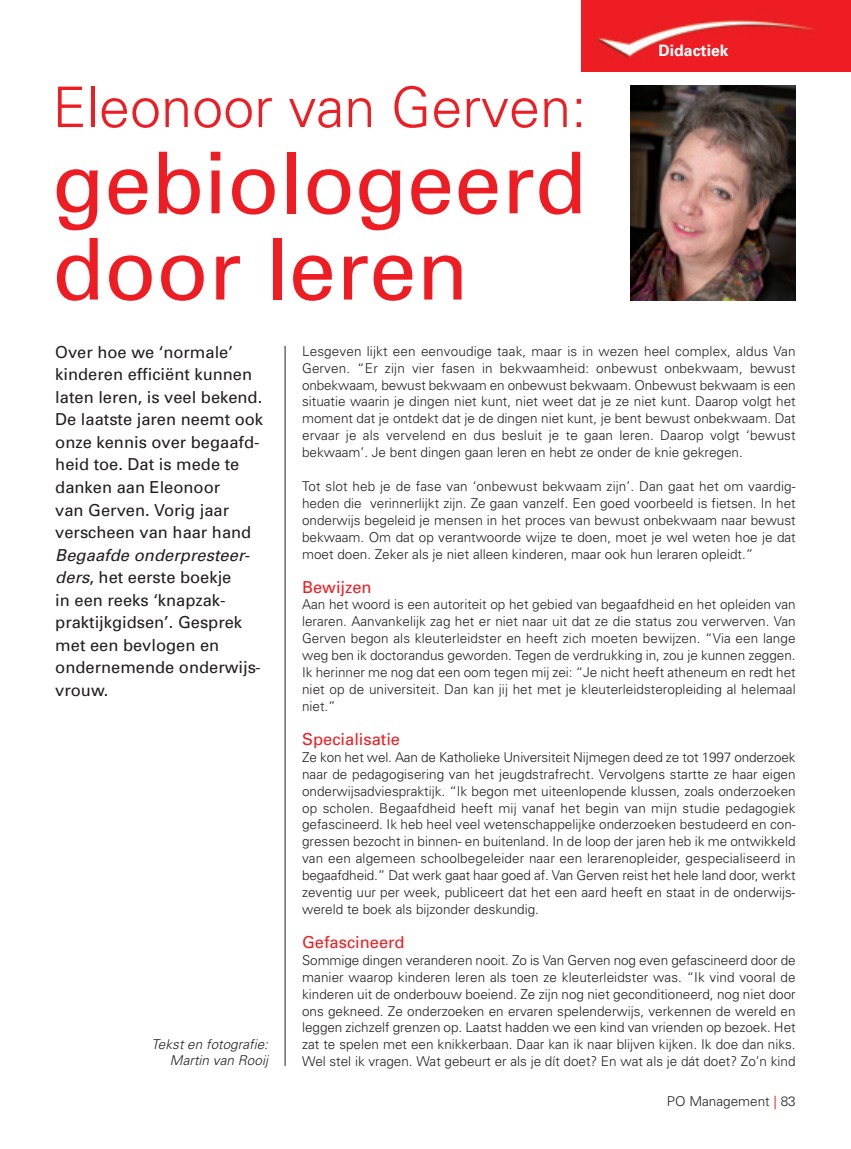
<style>
.page{position:relative;width:851px;height:1149px;background:#fff}
.page>*{position:absolute;margin:0;border:0;box-sizing:border-box;transform-origin:0 0}
.t1{font:85.2px/86.1px "Univers";color:#ee1d23}
.t2{font:300 55.95px "Univers";color:#ee1d23}
.t3{font:16.5px/22.5px "Univers";color:#231f20}
.t4{font:16.5px "Univers";color:#ee1d23}
.t5{font:700 15.75px "Univers";color:#fff}
.t6{font:300 13.5px/17px "Univers";color:#231f20;text-align:justify}
.t7{font:italic 300 13.5px/16.2px "Univers";letter-spacing:.005em;color:#231f20;text-align:right}
.s1{font-style:italic}
.s2{font-weight:400;color:#ee1d23}
</style>
<div class="page">
<hr style="left:285px;top:346px;width:1px;height:719px;background:#231f20">
<img style="left:581px;top:0;width:269px;height:71px">
<img style="left:630px;top:85px;width:165px;height:215px">
<h2 class="t2" style="left:52px;top:87px;width:535px">Eleonoor van Gerven:</h2>
<h1 class="t1" style="left:52px;top:148px;width:536px">gebiologeerd door leren</h1>
<p class="t5" style="left:658px;top:44px;width:71px">Didactiek</p>
<p class="t3" style="left:55px;top:342px;width:209px">Over hoe we ‘normale’ kinderen efficiënt kunnen laten leren, is veel bekend.<br>De laatste jaren neemt ook onze kennis over begaafd&shy;heid toe. Dat is mede te danken aan Eleonoor<br>van Gerven. Vorig jaar verscheen van haar hand</p>
<p class="t3" style="left:55px;top:544px;width:207px"><span class="s1">Begaafde onderpresteer&shy;ders</span>, het eerste boekje<br>in een reeks ‘knapzak&shy;praktijkgidsen’. Gesprek met een bevlogen en ondernemende onderwijs&shy;vrouw.</p>
<p class="t7" style="left:151px;top:1036px;width:118px">Tekst en fotografie:<br>Martin van Rooij</p>
<p class="t6" style="left:302px;top:343px;width:495px">Lesgeven lijkt een eenvoudige taak, maar is in wezen heel complex, aldus Van Gerven. “Er zijn vier fasen in bekwaamheid: onbewust onbekwaam, bewust onbekwaam, bewust bekwaam en onbewust bekwaam. Onbewust bekwaam is een situatie waarin je dingen niet kunt, niet weet dat je ze niet kunt. Daarop volgt het moment dat je ontdekt dat je de dingen niet kunt, je bent bewust onbekwaam. Dat ervaar je als vervelend en dus besluit je te gaan leren. Daarop volgt ‘bewust bekwaam’. Je bent dingen gaan leren en hebt ze onder de knie gekregen.</p>
<p class="t6" style="left:302px;top:479px;width:495px">Tot slot heb je de fase van ‘onbewust bekwaam zijn’. Dan gaat het om vaardig&shy;heden die verinnerlijkt zijn. Ze gaan vanzelf. Een goed voorbeeld is fietsen. In het onderwijs begeleid je mensen in het proces van bewust onbekwaam naar bewust bekwaam. Om dat op verantwoorde wijze te doen, moet je wel weten hoe je dat moet doen. Zeker als je niet alleen kinderen, maar ook hun leraren opleidt.”</p>
<p class="t4" style="left:302px;top:580px;width:71px">Bewijzen</p>
<p class="t6" style="left:302px;top:597px;width:495px">Aan het woord is een autoriteit op het gebied van begaafdheid en het opleiden van leraren. Aanvankelijk zag het er niet naar uit dat ze die status zou verwerven. Van Gerven begon als kleuterleidster en heeft zich moeten bewijzen. “Via een lange weg ben ik doctorandus geworden. Tegen de verdrukking in, zou je kunnen zeggen.<br>Ik herinner me nog dat een oom tegen mij zei: “Je nicht heeft atheneum en redt het niet op de universiteit. Dan kan jij het met je kleuterleidsteropleiding al helemaal niet.”</p>
<p class="t4" style="left:302px;top:732px;width:99px">Specialisatie</p>
<p class="t6" style="left:302px;top:749px;width:495px">Ze kon het wel. Aan de Katholieke Universiteit Nijmegen deed ze tot 1997 onderzoek naar de pedagogisering van het jeugdstrafrecht. Vervolgens startte ze haar eigen onderwijsadviespraktijk. “Ik begon met uiteenlopende klussen, zoals onderzoeken op scholen. Begaafdheid heeft mij vanaf het begin van mijn studie pedagogiek gefascineerd. Ik heb heel veel wetenschappelijke onderzoeken bestudeerd en con&shy;gressen bezocht in binnen- en buitenland. In de loop der jaren heb ik me ontwikkeld van een algemeen schoolbegeleider naar een lerarenopleider, gespecialiseerd in begaafdheid.” Dat werk gaat haar goed af. Van Gerven reist het hele land door, werkt zeventig uur per week, publiceert dat het een aard heeft en staat in de onderwijs&shy;wereld te boek als bijzonder deskundig.</p>
<p class="t4" style="left:302px;top:935px;width:104px">Gefascineerd</p>
<p class="t6" style="left:302px;top:952px;width:495px">Sommige dingen veranderen nooit. Zo is Van Gerven nog even gefascineerd door de manier waarop kinderen leren als toen ze kleuterleidster was. “Ik vind vooral de kinderen uit de onderbouw boeiend. Ze zijn nog niet geconditioneerd, nog niet door ons gekneed. Ze onderzoeken en ervaren spelenderwijs, verkennen de wereld en leggen zichzelf grenzen op. Laatst hadden we een kind van vrienden op bezoek. Het zat te spelen met een knikkerbaan. Daar kan ik naar blijven kijken. Ik doe dan niks.<br>Wel stel ik vragen. Wat gebeurt er als je dít doet? En wat als je dát doet? Zo’n kind</p>
<p class="t6" style="left:667px;top:1093px;width:130px">PO Management <span class="s2">|</span> 83</p>
</div>
